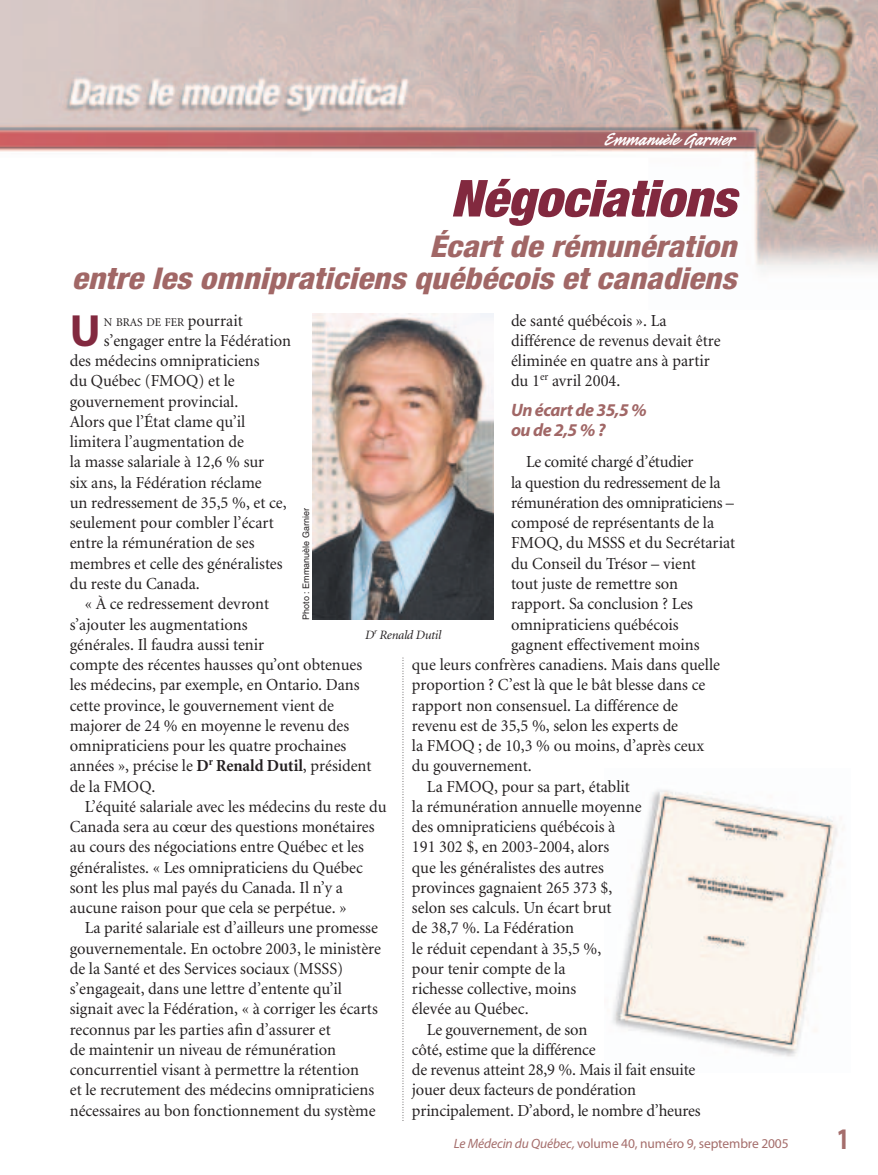
<style>
.page{position:relative;width:878px;height:1175px;background:#fff}
.page>*{position:absolute;margin:0;border:0;box-sizing:border-box;transform-origin:0 0}
.t1{font:italic 900 condensed 51px "Helvetica Neue";letter-spacing:-.005em;color:#82293f;scale:1.05 1}
.t2{font:700 45.3px "Myriad";color:#82293f}
.t3{font:italic 800 condensed 30px/31.5px "Helvetica Neue";color:#a16766;text-align:right;scale:1.1 1}
.t4{font:700 30px "Myriad";color:#a56e6c;scale:.8 1}
.t5{font:700 21px "Legault Std";color:#fff}
.t6{font:italic 700 18px/19.5px "Myriad";letter-spacing:-.025em;color:#a16766}
.t7{font:16.8px/20.2px "Minion";color:#231f20}
.t8{font:13.5px "Myriad";letter-spacing:-.01em;color:#a56e6c}
.t9{font:italic 12.75px "Minion";letter-spacing:-.015em;color:#231f20}
.t10{font:11.85px "Minion";color:#231f20}
.t11{font:9px "Helvetica";color:#231f20}
.s1{font-size:16.8px}
.s2{font-weight:700}
.s3{font-style:italic}
</style>
<div class="page">
<img style="left:612px;top:790px;width:231px;height:267px">
<img style="left:0;top:0;width:878px;height:270px">
<svg style="left:402px;top:658px;width:1px;height:461px"></svg>
<img style="left:313px;top:314px;width:180px;height:306px">
<p class="t5" style="left:605px;top:125px;width:132px">Emmanuèle Garnier</p>
<h1 class="t1" style="left:450px;top:180px;width:273px">Négociations</h1>
<h3 class="t3" style="left:72px;top:233px;width:605px">Écart de rémunération<br>entre les omnipraticiens québécois et canadiens</h3>
<p class="t7" style="left:511px;top:311px;width:211px">de santé québécois ». La différence de revenus devait être éliminée en quatre ans à partir du 1<sup>er</sup> avril 2004.</p>
<p class="t6" style="left:511px;top:402px;width:137px">Un écart de 35,5 % ou de 2,5 % ?</p>
<p class="t7" style="left:526px;top:453px;width:169px">Le comité chargé d’étudier</p>
<p class="t7" style="left:511px;top:473px;width:211px">la question du redressement de la</p>
<p class="t7" style="left:511px;top:494px;width:224px">rémunération des omnipraticiens –</p>
<p class="t7" style="left:511px;top:514px;width:205px">composé de représentants de la</p>
<p class="t7" style="left:511px;top:534px;width:226px">FMOQ, du MSSS et du Secrétariat</p>
<p class="t7" style="left:511px;top:554px;width:186px">du Conseil du Trésor – vient</p>
<p class="t7" style="left:511px;top:575px;width:169px">tout juste de remettre son</p>
<p class="t7" style="left:511px;top:595px;width:183px">rapport. Sa conclusion ? Les</p>
<p class="t7" style="left:511px;top:615px;width:169px">omnipraticiens québécois</p>
<p class="t7" style="left:511px;top:635px;width:190px">gagnent effectivement moins</p>
<p class="t7" style="left:412px;top:656px;width:309px">que leurs confrères canadiens. Mais dans quelle</p>
<p class="t7" style="left:412px;top:676px;width:295px">proportion ? C’est là que le bât blesse dans ce</p>
<p class="t7" style="left:412px;top:696px;width:268px">rapport non consensuel. La différence de</p>
<p class="t7" style="left:412px;top:716px;width:268px">revenu est de 35,5 %, selon les experts de</p>
<p class="t7" style="left:412px;top:737px;width:294px">la FMOQ ; de 10,3 % ou moins, d’après ceux</p>
<p class="t7" style="left:412px;top:757px;width:121px">du gouvernement.</p>
<p class="t7" style="left:427px;top:777px;width:204px">La FMOQ, pour sa part, établit</p>
<p class="t7" style="left:412px;top:797px;width:231px">la rémunération annuelle moyenne</p>
<p class="t7" style="left:412px;top:818px;width:205px">des omnipraticiens québécois à</p>
<p class="t7" style="left:412px;top:838px;width:199px">191 302 $, en 2003-2004, alors</p>
<p class="t7" style="left:412px;top:858px;width:193px">que les généralistes des autres</p>
<p class="t7" style="left:412px;top:878px;width:202px">provinces gagnaient 265 373 $,</p>
<p class="t7" style="left:412px;top:899px;width:201px">selon ses calculs. Un écart brut</p>
<p class="t7" style="left:412px;top:919px;width:164px">de 38,7 %. La Fédération</p>
<p class="t7" style="left:412px;top:939px;width:191px">le réduit cependant à 35,5 %,</p>
<p class="t7" style="left:412px;top:959px;width:155px">pour tenir compte de la</p>
<p class="t7" style="left:412px;top:980px;width:166px">richesse collective, moins</p>
<p class="t7" style="left:412px;top:1000px;width:118px">élevée au Québec.</p>
<p class="t7" style="left:427px;top:1020px;width:162px">Le gouvernement, de son</p>
<p class="t7" style="left:412px;top:1040px;width:185px">côté, estime que la différence</p>
<p class="t7" style="left:412px;top:1061px;width:285px">de revenus atteint 28,9 %. Mais il fait ensuite</p>
<p class="t7" style="left:412px;top:1081px;width:225px">jouer deux facteurs de pondération</p>
<p class="t7" style="left:412px;top:1101px;width:290px">principalement. D’abord, le nombre d’heures</p>
<h2 class="t2" style="left:70px;top:314px;width:32px">U</h2>
<p class="t10" style="left:104px;top:317px;width:140px">N BRAS DE FER <span class="s1">pourrait</span></p>
<p class="t7" style="left:70px;top:332px;width:223px;text-indent:34px">s’engager entre la Fédération des médecins omnipraticiens<br>du Québec (FMOQ) et le gouvernement provincial.<br>Alors que l’État clame qu’il limitera l’augmentation de<br>la masse salariale à 12,6 % sur<br>six ans, la Fédération réclame<br>un redressement de 35,5 %, et ce, seulement pour combler l’écart entre la rémunération de ses membres et celle des généralistes du reste du Canada.</p>
<p class="t7" style="left:70px;top:595px;width:303px;text-indent:15px">« À ce redressement devront<br>s’ajouter les augmentations<br>générales. Il faudra aussi tenir<br>compte des récentes hausses qu’ont obtenues les médecins, par exemple, en Ontario. Dans cette province, le gouvernement vient de majorer de 24 % en moyenne le revenu des omnipraticiens pour les quatre prochaines années », précise le <span class="s2">D</span><sup>r</sup> <span class="s2">Renald Dutil</span>, président de la FMOQ.</p>
<p class="t7" style="left:70px;top:797px;width:318px;text-indent:15px">L’équité salariale avec les médecins du reste du Canada sera au cœur des questions monétaires au cours des négociations entre Québec et les généralistes. « Les omnipraticiens du Québec sont les plus mal payés du Canada. Il n’y a aucune raison pour que cela se perpétue. »</p>
<p class="t7" style="left:70px;top:919px;width:312px;text-indent:15px">La parité salariale est d’ailleurs une promesse gouvernementale. En octobre 2003, le ministère de la Santé et des Services sociaux (MSSS) s’engageait, dans une lettre d’entente qu’il signait avec la Fédération, « à corriger les écarts reconnus par les parties afin d’assurer et<br>de maintenir un niveau de rémunération concurrentiel visant à permettre la rétention<br>et le recrutement des médecins omnipraticiens nécessaires au bon fonctionnement du système</p>
<p class="t11" style="left:303px;top:620px;width:113px;rotate:-90deg">Photo : Emmanuèle Garnier</p>
<p class="t9" style="left:365px;top:630px;width:78px">D<sup>r</sup> Renald Dutil</p>
<p class="t8" style="left:454px;top:1138px;width:336px"><span class="s3">Le Médecin du Québec,</span> volume 40, numéro 9, septembre 2005</p>
<h3 class="t4" style="left:836px;top:1127px;width:18px">1</h3>
</div>
